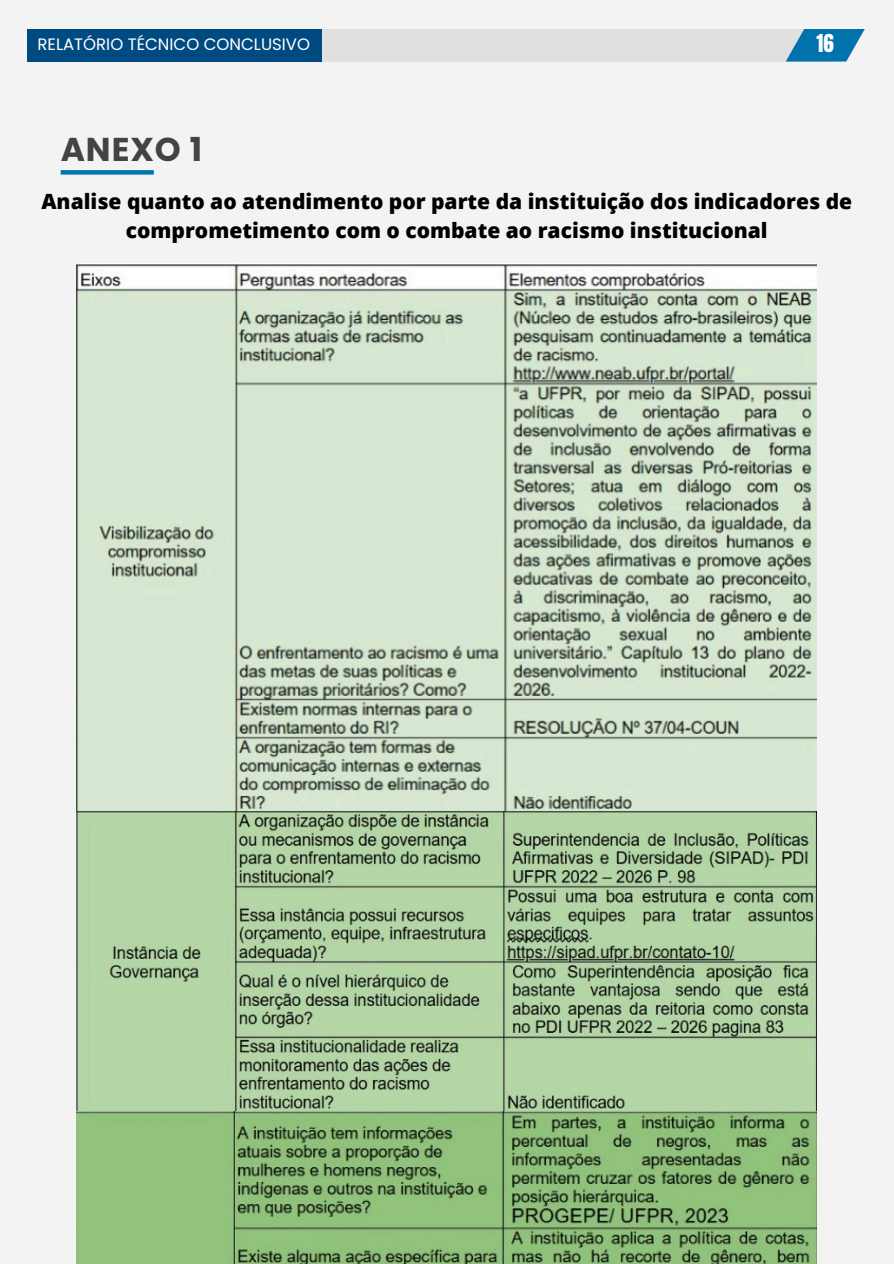
<style>
.page{position:relative;width:894px;height:1264px;background:#fff}
.page>*{position:absolute;margin:0;border:0;box-sizing:border-box;transform-origin:0 0}
.t1{font:700 33px "Poppins";letter-spacing:.025em;color:#424343}
.t2{font:800 21px/29.2px "Open Sans";color:#000;text-align:center}
.t3{font:21px "Anton";color:#fff}
.t4{font:16.5px "Poppins";color:#fff}
</style>
<div class="page">
<div style="left:0;top:0;width:893px;height:1263px;background:#f3f3f3"></div>
<div style="left:293px;top:29px;width:541px;height:33px;background:#e0e0e0"></div>
<svg style="left:785px;top:29px;width:79px;height:33px"></svg>
<div style="left:27px;top:29px;width:294px;height:33px;background:#004a82"></div>
<div style="left:61px;top:170px;width:93px;height:5px;background:#0073ad"></div>
<img style="left:77px;top:263px;width:739px;height:1000px">
<p class="t4" style="left:38px;top:33px;width:274px">RELATÓRIO TÉCNICO CONCLUSIVO</p>
<p class="t3" style="left:816px;top:28px;width:19px">16</p>
<h1 class="t1" style="left:61px;top:126px;width:143px">ANEXO 1</h1>
<p class="t2" style="left:41px;top:186px;width:812px">Analise quanto ao atendimento por parte da instituição dos indicadores de comprometimento com o combate ao racismo institucional</p>
</div>
